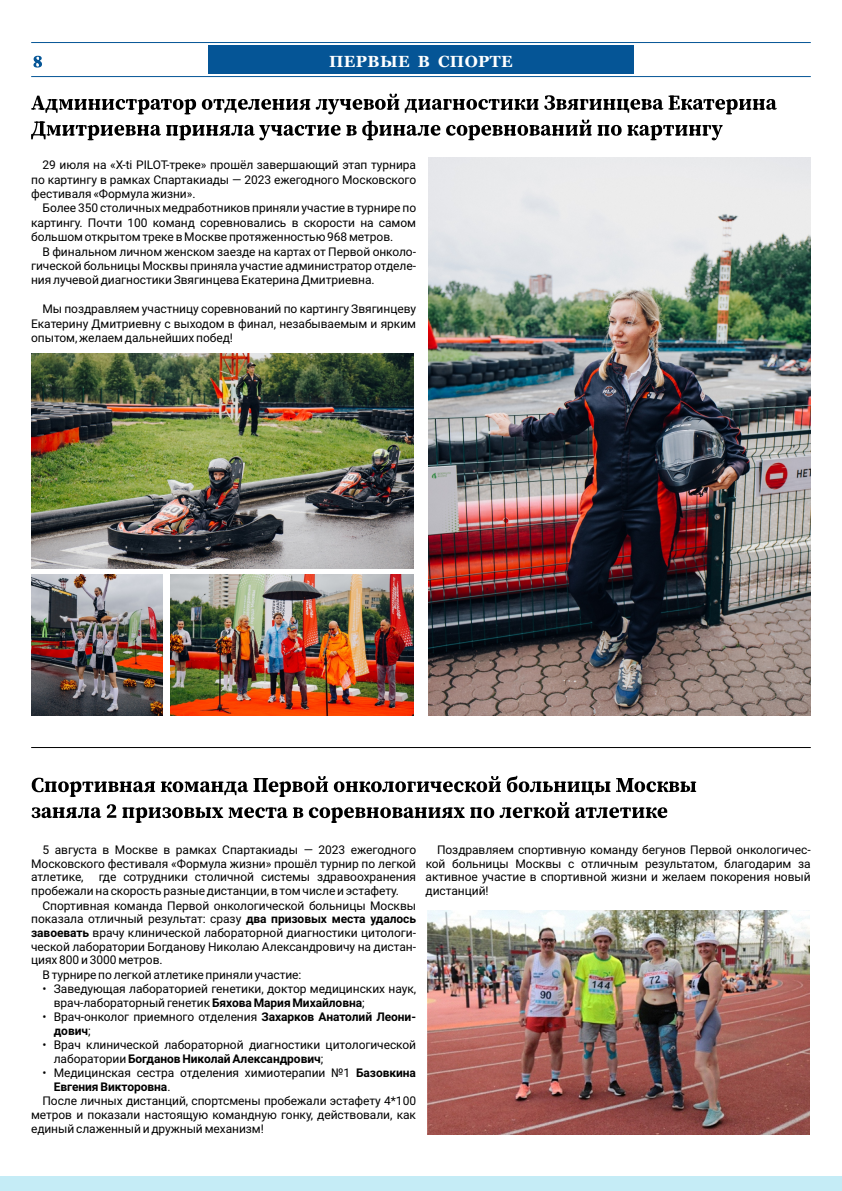
<style>
.page{position:relative;width:842px;height:1191px;background:#fff}
.page>*{position:absolute;margin:0;border:0;box-sizing:border-box;transform-origin:0 0}
.t1{font:700 16px "Georgia";letter-spacing:.025em;color:#fff}
.t2{font:12px/13.7px "Roboto";letter-spacing:-.005em;color:#000;text-align:justify}
.t3{font:700 12px "Roboto";letter-spacing:-.005em;color:#000}
.s1{font-weight:700}
.s2{font-weight:400}
</style>
<div class="page">
<div style="left:0;top:1176px;width:842px;height:15px;background:#c5ecf6"></div>
<hr style="left:31px;top:42px;width:780px;height:1px;background:#055596">
<hr style="left:31px;top:76px;width:780px;height:1px;background:#055596">
<div style="left:208px;top:46px;width:426px;height:28px;background:#055596"></div>
<svg style="left:31px;top:94px;width:746px;height:46px"></svg>
<hr style="left:31px;top:747px;width:780px;height:1px;background:#000">
<svg style="left:32px;top:777px;width:123px;height:19px"></svg>
<svg style="left:161px;top:776px;width:167px;height:20px"></svg>
<svg style="left:334px;top:776px;width:167px;height:16px"></svg>
<svg style="left:507px;top:775px;width:103px;height:20px"></svg>
<svg style="left:616px;top:778px;width:80px;height:14px"></svg>
<svg style="left:32px;top:807px;width:69px;height:11px"></svg>
<svg style="left:107px;top:804px;width:9px;height:13px"></svg>
<svg style="left:122px;top:807px;width:101px;height:15px"></svg>
<svg style="left:229px;top:807px;width:74px;height:11px"></svg>
<svg style="left:309px;top:802px;width:260px;height:20px"></svg>
<svg style="left:575px;top:807px;width:92px;height:11px"></svg>
<img style="left:427px;top:910px;width:383px;height:224px">
<img style="left:428px;top:158px;width:383px;height:557px">
<img style="left:31px;top:353px;width:383px;height:215px">
<img style="left:171px;top:575px;width:243px;height:140px">
<img style="left:31px;top:575px;width:132px;height:140px">
<svg style="left:33px;top:56px;width:9px;height:12px"></svg>
<h1 class="t1" style="left:329px;top:55px;width:185px">ПЕРВЫЕ В СПОРТЕ</h1>
<p class="t2" style="left:31px;top:159px;width:386px;line-height:14.4px;text-indent:11px">29 июля на «X-ti PILOT-треке» прошёл завершающий этап турнира по картингу в рамках Спартакиады — 2023 ежегодного Московского фестиваля «Формула жизни».</p>
<p class="t2" style="left:31px;top:202px;width:386px;line-height:14.4px;text-indent:11px">Более 350 столичных медработников приняли участие в турнире по картингу. Почти 100 команд соревновались в скорости на самом большом открытом треке в Москве протяженностью 968 метров.</p>
<p class="t2" style="left:31px;top:245px;width:386px;line-height:14.4px;text-indent:11px">В финальном личном женском заезде на картах от Первой онколо&shy;гической больницы Москвы приняла участие администратор отделе&shy;ния лучевой диагностики Звягинцева Екатерина Дмитриевна.</p>
<p class="t2" style="left:31px;top:303px;width:386px;line-height:14.4px;text-indent:11px">Мы поздравляем участницу соревнований по картингу Звягинцеву Екатерину Дмитриевну с выходом в финал, незабываемым и ярким опытом, желаем дальнейших побед!</p>
<p class="t2" style="left:31px;top:844px;width:386px;text-indent:11px">5 августа в Москве в рамках Спартакиады — 2023 ежегодного Московского фестиваля «Формула жизни» прошёл турнир по легкой атлетике,</p>
<p class="t2" style="left:31px;top:871px;width:386px;text-indent:68px">где сотрудники столичной системы здравоохранения пробежали на скорость разные дистанции, в том числе и эстафету.</p>
<p class="t2" style="left:42px;top:899px;width:375px">Спортивная команда Первой онкологической больницы Москвы</p>
<p class="t2" style="left:31px;top:913px;width:386px">показала отличный результат: сразу <span class="s1">два призовых места удалось</span></p>
<p class="t2" style="left:31px;top:927px;width:386px"><span class="s1">завоевать</span> врачу клинической лабораторной диагностики цитологи-</p>
<p class="t2" style="left:31px;top:940px;width:386px">ческой лаборатории Богданову Николаю Александровичу на дистан-</p>
<p class="t2" style="left:31px;top:954px;width:133px">циях 800 и 3000 метров.</p>
<p class="t2" style="left:42px;top:968px;width:260px">В турнире по легкой атлетике приняли участие:</p>
<p class="t2" style="left:54px;top:983px;width:364px;text-indent:-11px">• Заведующая лабораторией генетики, доктор медицинских наук, врач-лабораторный генетик <span class="s1">Бяхова Мария Михайловна</span>;</p>
<p class="t2" style="left:54px;top:1011px;width:364px;text-indent:-11px">• Врач-онколог приемного отделения <span class="s1">Захарков Анатолий Леони&shy;дович</span>;</p>
<p class="t2" style="left:54px;top:1039px;width:364px;text-indent:-11px">• Врач клинической лабораторной диагностики цитологической лаборатории <span class="s1">Богданов Николай Александрович</span>;</p>
<p class="t2" style="left:42px;top:1067px;width:375px">• Медицинская сестра отделения химиотерапии №1 <span class="s1">Базовкина</span></p>
<p class="t3" style="left:54px;top:1082px;width:118px">Евгения Викторовна<span class="s2">.</span></p>
<p class="t2" style="left:42px;top:1095px;width:375px">После личных дистанций, спортсмены пробежали эстафету 4*100</p>
<p class="t2" style="left:31px;top:1109px;width:386px">метров и показали настоящую командную гонку, действовали, как</p>
<p class="t2" style="left:31px;top:1123px;width:234px">единый слаженный и дружный механизм!</p>
<p class="t2" style="left:426px;top:844px;width:386px;text-indent:11px">Поздравляем спортивную команду бегунов Первой онкологичес&shy;кой больницы Москвы с отличным результатом, благодарим за активное участие в спортивной жизни и желаем покорения новый дистанций!</p>
</div>
